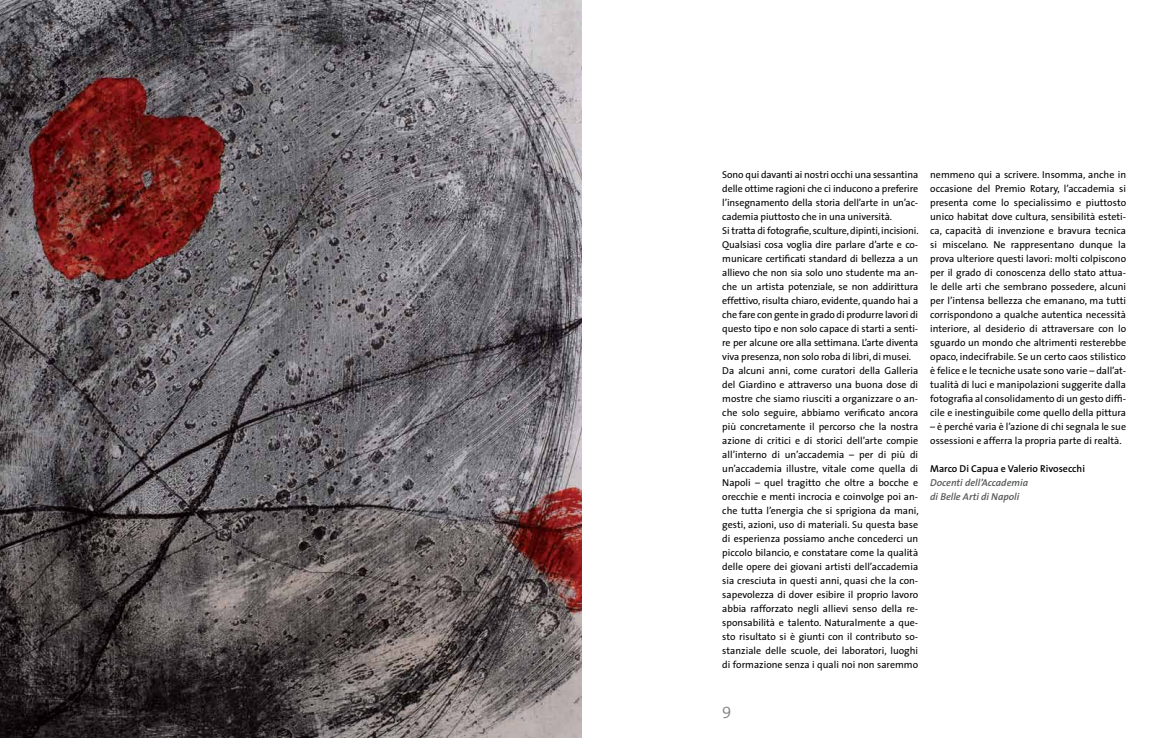
<style>
.page{position:relative;width:1163px;height:738px;background:#fff}
.page>*{position:absolute;margin:0;border:0;box-sizing:border-box;transform-origin:0 0}
.t1{font:300 16px "The Sans";color:#808285}
.t2{font:10px/14px "The Sans";color:#000}
.t3{font:italic 600 10px/14px "The Sans";color:#58595b}
.t4{font:600 10px "The Sans";color:#000}
</style>
<div class="page">
<hr style="left:581px;top:0;width:1px;height:737px;background:#000">
<img style="left:0;top:0;width:581px;height:737px">
<p class="t2" style="left:722px;top:167px;width:198px">Sono qui davanti ai nostri occhi una sessantina delle ottime ragioni che ci inducono a preferire l’insegnamento della storia dell’arte in un’ac&shy;cademia piuttosto che in una università.<br>Si tratta di fotografie, sculture, dipinti, incisioni.<br>Qualsiasi cosa voglia dire parlare d’arte e co&shy;municare certificati standard di bellezza a un allievo che non sia solo uno studente ma an&shy;che un artista potenziale, se non addirittura effettivo, risulta chiaro, evidente, quando hai a che fare con gente in grado di produrre lavori di questo tipo e non solo capace di starti a senti&shy;re per alcune ore alla settimana. L’arte diventa viva presenza, non solo roba di libri, di musei.<br>Da alcuni anni, come curatori della Galleria del Giardino e attraverso una buona dose di mostre che siamo riusciti a organizzare o an&shy;che solo seguire, abbiamo verificato ancora più concretamente il percorso che la nostra azione di critici e di storici dell’arte compie all’interno di un’accademia – per di più di un’accademia illustre, vitale come quella di Napoli – quel tragitto che oltre a bocche e orecchie e menti incrocia e coinvolge poi an&shy;che tutta l’energia che si sprigiona da mani, gesti, azioni, uso di materiali. Su questa base di esperienza possiamo anche concederci un piccolo bilancio, e constatare come la qualità delle opere dei giovani artisti dell’accademia sia cresciuta in questi anni, quasi che la con&shy;sapevolezza di dover esibire il proprio lavoro abbia rafforzato negli allievi senso della re&shy;sponsabilità e talento. Naturalmente a que&shy;sto risultato si è giunti con il contributo so&shy;stanziale delle scuole, dei laboratori, luoghi di formazione senza i quali noi non saremmo</p>
<p class="t2" style="left:930px;top:167px;width:197px;text-align:justify">nemmeno qui a scrivere. Insomma, anche in occasione del Premio Rotary, l’accademia si presenta come lo specialissimo e piuttosto unico habitat dove cultura, sensibilità esteti&shy;ca, capacità di invenzione e bravura tecnica si miscelano. Ne rappresentano dunque la prova ulteriore questi lavori: molti colpiscono per il grado di conoscenza dello stato attua&shy;le delle arti che sembrano possedere, alcuni per l’intensa bellezza che emanano, ma tutti corrispondono a qualche autentica necessità interiore, al desiderio di attraversare con lo sguardo un mondo che altrimenti resterebbe opaco, indecifrabile. Se un certo caos stilistico è felice e le tecniche usate sono varie – dall’at&shy;tualità di luci e manipolazioni suggerite dalla fotografia al consolidamento di un gesto diffi&shy;cile e inestinguibile come quello della pittura</p>
<p class="t2" style="left:930px;top:419px;width:197px">– è perché varia è l’azione di chi segnala le sue ossessioni e afferra la propria parte di realtà.</p>
<p class="t4" style="left:930px;top:460px;width:156px">Marco Di Capua e Valerio Rivosecchi</p>
<p class="t3" style="left:930px;top:475px;width:99px">Docenti dell’Accademia di Belle Arti di Napoli</p>
<h1 class="t1" style="left:722px;top:696px;width:11px">9</h1>
</div>
